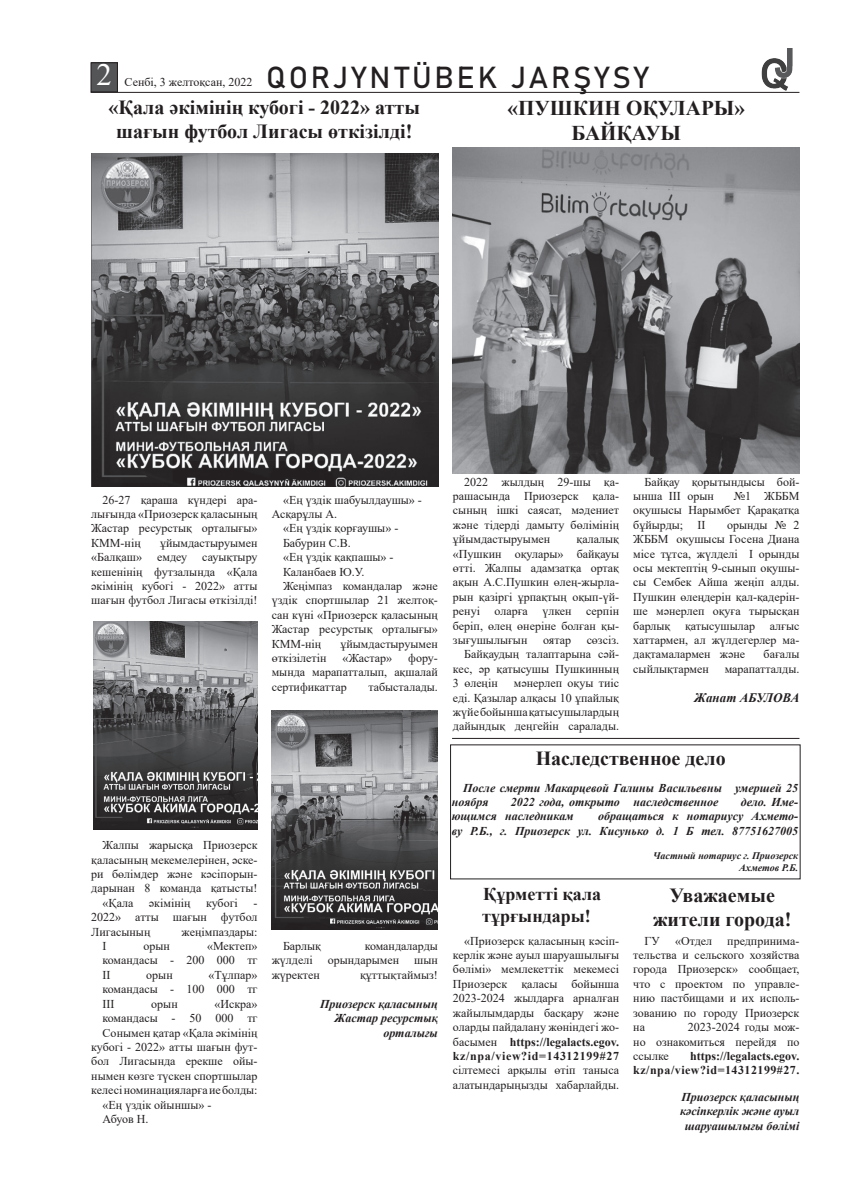
<style>
.page{position:relative;width:842px;height:1191px;background:#fff}
.page>*{position:absolute;margin:0;border:0;box-sizing:border-box;transform-origin:0 0}
.t1{font:31px "Times New Roman";color:#fff}
.t2{font:30px "Bahnschrift 400 100";letter-spacing:.1em;color:#231f20}
.t3{font:700 21px/25.2px "Times New Roman";color:#231f20;text-align:center}
.t4{font:700 20px/24px "Times New Roman";color:#231f20;text-align:center}
.t5{font:700 18px/21.6px "Times New Roman";color:#231f20}
.t6{font:italic 700 13px "Times New Roman";color:#231f20}
.t7{font:12px/14.4px "Times New Roman";color:#231f20;text-align:justify}
.t8{font:italic 700 12px/14.4px "Times New Roman";color:#231f20;text-align:right}
.t9{font:700 12px/14.4px "Times New Roman";letter-spacing:.02em;color:#231f20;text-align:right}
.t10{font:italic 700 10px/12px "Times New Roman";color:#231f20;text-align:right}
.s1{font-weight:700}
</style>
<div class="page">
<hr style="left:91px;top:92px;width:708px;height:1px;background:#231f20">
<div style="left:91px;top:63px;width:26px;height:29px;background:#545557"></div>
<div style="left:90px;top:62px;width:28px;height:30px;border:1px solid #231f20"></div>
<img style="left:760px;top:49px;width:39px;height:44px">
<img style="left:452px;top:148px;width:347px;height:326px">
<img style="left:91px;top:153px;width:347px;height:333px">
<img style="left:94px;top:621px;width:163px;height:208px">
<img style="left:272px;top:711px;width:166px;height:219px">
<hr style="left:452px;top:738px;width:347px;height:1px;background:#231f20">
<h1 class="t1" style="left:96px;top:53px;width:17px">2</h1>
<p class="t7" style="left:125px;top:74px;width:129px">Сенбі, 3 желтоқсан, 2022</p>
<h2 class="t2" style="left:266px;top:54px;width:384px">QORJYNTÜBEK JARŞYSY</h2>
<h3 class="t4" style="left:109px;top:95px;width:313px">«Қала әкімінің кубогі - 2022» атты шағын футбол Лигасы өткізілді!</h3>
<h3 class="t3" style="left:508px;top:95px;width:239px">«ПУШКИН ОҚУЛАРЫ»<br>БАЙҚАУЫ</h3>
<p class="t7" style="left:91px;top:492px;width:168px;text-indent:11px">26-27 қараша күндері ара&shy;лығында «Приозерск қаласының Жастар ресурстық орталығы» КММ-нің</p>
<p class="t7" style="left:160px;top:535px;width:99px">ұйымдастыруымен</p>
<p class="t7" style="left:91px;top:549px;width:52px">«Балқаш»</p>
<p class="t7" style="left:157px;top:549px;width:32px">емдеу</p>
<p class="t7" style="left:91px;top:549px;width:168px;text-indent:111px">сауықтыру кешенінің футзалында «Қала әкімінің кубогі - 2022» атты шағын футбол Лигасы өткізілді!</p>
<p class="t7" style="left:103px;top:837px;width:156px">Жалпы жарысқа Приозерск</p>
<p class="t7" style="left:91px;top:852px;width:168px">қаласының мекемелерінен, әске-</p>
<p class="t7" style="left:91px;top:866px;width:168px">ри бөлімдер және кәсіпорын-</p>
<p class="t7" style="left:91px;top:881px;width:168px">дарынан 8 команда қатысты!</p>
<p class="t7" style="left:103px;top:895px;width:32px">«Қала</p>
<p class="t7" style="left:149px;top:895px;width:43px">әкімінің</p>
<p class="t7" style="left:206px;top:895px;width:33px">кубогі</p>
<p class="t7" style="left:91px;top:895px;width:168px;text-indent:162px">- 2022» атты шағын футбол Лигасының</p>
<p class="t7" style="left:182px;top:924px;width:77px">жеңімпаздары:</p>
<p class="t7" style="left:103px;top:938px;width:156px;text-indent:104px">«Мектеп» командасы - 200 000 тг ІІ</p>
<p class="t7" style="left:103px;top:938px;width:5px">І</p>
<p class="t7" style="left:144px;top:938px;width:28px">орын</p>
<p class="t7" style="left:103px;top:967px;width:156px;text-indent:106px">«Тұлпар» командасы - 100 000 тг ІІІ</p>
<p class="t7" style="left:146px;top:967px;width:28px">орын</p>
<p class="t7" style="left:151px;top:996px;width:28px">орын</p>
<p class="t7" style="left:214px;top:996px;width:45px">«Искра»</p>
<p class="t7" style="left:103px;top:1010px;width:156px">командасы - 50 000 тг</p>
<p class="t7" style="left:103px;top:1025px;width:156px">Сонымен қатар «Қала әкімінің</p>
<p class="t7" style="left:91px;top:1039px;width:168px">кубогі - 2022» атты шағын фут-</p>
<p class="t7" style="left:91px;top:1053px;width:168px">бол Лигасында ерекше ойы-</p>
<p class="t7" style="left:91px;top:1068px;width:168px">нымен көзге түскен спортшылар</p>
<p class="t7" style="left:91px;top:1082px;width:168px">келесі номинацияларға ие болды:</p>
<p class="t7" style="left:103px;top:1097px;width:110px">«Ең үздік ойыншы» -</p>
<p class="t7" style="left:103px;top:1111px;width:47px">Абуов Н.</p>
<p class="t7" style="left:283px;top:492px;width:140px">«Ең үздік шабуылдаушы» -</p>
<p class="t7" style="left:272px;top:506px;width:67px">Асқарұлы А.</p>
<p class="t7" style="left:283px;top:521px;width:117px">«Ең үздік қорғаушы» -</p>
<p class="t7" style="left:283px;top:535px;width:69px">Бабурин С.В.</p>
<p class="t7" style="left:283px;top:549px;width:112px">«Ең үздік қақпашы» -</p>
<p class="t7" style="left:283px;top:564px;width:83px">Каланбаев Ю.У.</p>
<p class="t7" style="left:283px;top:578px;width:156px">Жеңімпаз командалар және</p>
<p class="t7" style="left:272px;top:593px;width:168px">үздік спортшылар 21 желтоқ-</p>
<p class="t7" style="left:272px;top:607px;width:168px">сан күні «Приозерск қаласының</p>
<p class="t7" style="left:272px;top:621px;width:168px">Жастар ресурстық орталығы»</p>
<p class="t7" style="left:272px;top:636px;width:51px">КММ-нің</p>
<p class="t7" style="left:340px;top:636px;width:99px">ұйымдастыруымен</p>
<p class="t7" style="left:272px;top:650px;width:56px">өткізілетін</p>
<p class="t7" style="left:342px;top:650px;width:51px">«Жастар»</p>
<p class="t7" style="left:272px;top:650px;width:168px;text-indent:137px">фору&shy;мында марапатталып, ақшалай сертификаттар</p>
<p class="t7" style="left:368px;top:679px;width:71px">табысталады.</p>
<p class="t7" style="left:283px;top:938px;width:39px">Барлық</p>
<p class="t7" style="left:365px;top:938px;width:75px">командаларды</p>
<p class="t7" style="left:272px;top:953px;width:43px">жүлделі</p>
<p class="t7" style="left:328px;top:953px;width:73px">орындарымен</p>
<p class="t7" style="left:414px;top:953px;width:25px">шын</p>
<p class="t7" style="left:272px;top:967px;width:50px">жүректен</p>
<p class="t7" style="left:360px;top:967px;width:79px">құттықтаймыз!</p>
<p class="t8" style="left:320px;top:996px;width:119px">Приозерск қаласының<br>Жастар ресурстық орталығы</p>
<p class="t7" style="left:453px;top:474px;width:168px;text-indent:11px">2022 жылдың 29-шы қа&shy;рашасында Приозерск қала&shy;сының ішкі саясат, мәдениет және тідерді дамыту бөлімінің ұйымдастыруымен</p>
<p class="t7" style="left:453px;top:531px;width:168px;text-indent:124px">қалалық «Пушкин оқулары» байқауы өтті. Жалпы адамзатқа ортақ ақын А.С.Пушкин өлең-жырла&shy;рын қазіргі ұрпақтың оқып-үй&shy;ренуі оларға үлкен серпін беріп, өлең өнеріне болған қы&shy;зығушылығын</p>
<p class="t7" style="left:543px;top:632px;width:30px">оятар</p>
<p class="t7" style="left:587px;top:632px;width:34px">сөзсіз.</p>
<p class="t7" style="left:464px;top:647px;width:156px">Байқаудың талаптарына сәй-</p>
<p class="t7" style="left:453px;top:661px;width:168px">кес, әр қатысушы Пушкинның</p>
<p class="t7" style="left:453px;top:675px;width:46px">3 өлеңін</p>
<p class="t7" style="left:453px;top:675px;width:168px;text-indent:61px">мәнерлеп оқуы тиіс еді. Қазылар алқасы 10 ұпайлық жүйе бойынша қатысушылардың дайындық деңгейін саралады.</p>
<p class="t7" style="left:633px;top:474px;width:168px;text-indent:11px">Байқау қорытындысы бой&shy;ынша III орын</p>
<p class="t7" style="left:633px;top:488px;width:168px;text-indent:100px">№1 ЖББМ оқушысы Нарымбет Қарақатқа бұйырды; II</p>
<p class="t7" style="left:633px;top:517px;width:168px;text-indent:94px">орынды № 2<br>ЖББМ оқушысы Госена Диана місе тұтса, жүлделі I орынды осы мектептің 9-сынып оқушы&shy;сы Сембек Айша жеңіп алды.<br>Пушкин өлеңдерін қал-қадерін&shy;ше мәнерлеп оқуға тырысқан барлық қатысушылар алғыс хаттармен, ал жүлдегерлер ма&shy;дақтамалармен және</p>
<p class="t7" style="left:764px;top:647px;width:37px">бағалы</p>
<p class="t7" style="left:633px;top:661px;width:77px">сыйлықтармен</p>
<p class="t7" style="left:725px;top:661px;width:76px">марапатталды.</p>
<p class="t6" style="left:694px;top:688px;width:107px">Жанат АБУЛОВА</p>
<h3 class="t4" style="left:536px;top:746px;width:191px">Наследственное дело</h3>
<p class="t8" style="left:452px;top:780px;width:348px;text-align:left;text-indent:11px">После смерти Макарцевой Галины Васильевны умершей 25 ноября</p>
<p class="t8" style="left:511px;top:794px;width:209px">2022 года, открыто наследственное</p>
<p class="t8" style="left:741px;top:794px;width:59px">дело. Име-</p>
<p class="t8" style="left:452px;top:808px;width:123px">ющимся наследникам</p>
<p class="t8" style="left:452px;top:808px;width:348px">обращаться к нотариусу Ахмето-<br>ву Р.Б., г. Приозерск ул. Кисунько д. 1 Б тел. 87751627005</p>
<p class="t10" style="left:653px;top:849px;width:147px">Частный нотариус г. Приозерск<br>Ахметов Р.Б.</p>
<h3 class="t5" style="left:482px;top:883px;width:120px">Құрметті қала тұрғындары!</h3>
<h3 class="t4" style="left:653px;top:882px;width:140px">Уважаемые жители города!</h3>
<p class="t7" style="left:453px;top:933px;width:168px;text-indent:11px">«Приозерск қаласының кәсіп&shy;керлік және ауыл шаруашылығы бөлімі» мемлекеттік мекемесі Приозерск қаласы бойынша 2023-2024 жылдарға арналған жайылымдарды басқару және оларды пайдалану жөніндегі жо&shy;басымен <span class="s1">https://legalacts.egov. kz/npa/view?id=14312199#27</span></p>
<p class="t7" style="left:453px;top:1062px;width:168px">сілтемесі арқылы өтіп таныса алатындарыңызды хабарлайды.</p>
<p class="t7" style="left:633px;top:933px;width:168px;text-indent:11px">ГУ «Отдел предпринима&shy;тельства и сельского хозяйства города Приозерск» сообщает, что с проектом по управле&shy;нию пастбищами и их исполь&shy;зованию по городу Приозерск на</p>
<p class="t7" style="left:633px;top:1019px;width:168px;text-indent:55px">2023-2024 годы мож&shy;но ознакомиться перейдя по ссылке</p>
<p class="t9" style="left:633px;top:1048px;width:168px">https://legalacts.egov. kz/npa/view?id=14312199#27.</p>
<p class="t8" style="left:680px;top:1089px;width:121px;text-align:center">Приозерск қаласының кәсіпкерлік және ауыл шаруашылығы бөлімі</p>
</div>
